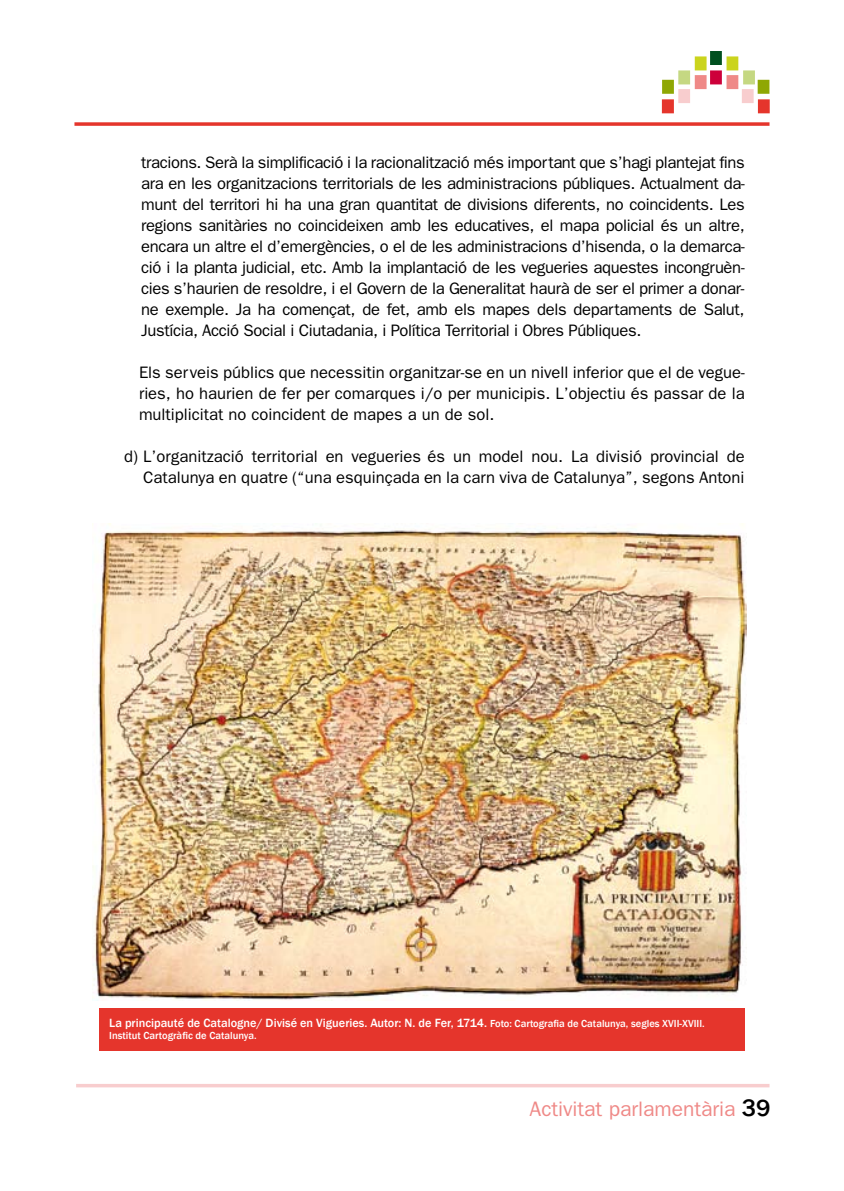
<style>
.page{position:relative;width:844px;height:1191px;background:#fff}
.page>*{position:absolute;margin:0;border:0;box-sizing:border-box;transform-origin:0 0}
.t1{font:21px "Franklin Gothic";color:#ef8987}
.t2{font:16.62px/21px "Franklin Gothic";color:#000;text-align:justify}
.t3{font:500 12.25px "Franklin Gothic";color:#fff}
.t4{font:500 10.5px "Franklin Gothic";color:#fff}
.s1{font-size:10.5px}
.s2{font-weight:500;font-size:24.5px;color:#000}
</style>
<div class="page">
<hr style="left:76px;top:1084px;width:693px;height:3px;background:#f8cdce">
<div style="left:661px;top:99px;width:12px;height:14px;border:6px solid #e5352c"></div>
<div style="left:662px;top:80px;width:11px;height:14px;border:6px solid #8fa704"></div>
<div style="left:678px;top:89px;width:12px;height:14px;border:6px solid #f8cdce"></div>
<div style="left:678px;top:70px;width:12px;height:14px;border:6px solid #c5d882"></div>
<div style="left:694px;top:75px;width:12px;height:14px;border:6px solid #ef8987"></div>
<div style="left:694px;top:56px;width:12px;height:14px;border:6px solid #cbd41d"></div>
<div style="left:726px;top:75px;width:12px;height:14px;border:6px solid #ef8987"></div>
<div style="left:726px;top:56px;width:12px;height:14px;border:6px solid #cbd41d"></div>
<div style="left:743px;top:70px;width:11px;height:14px;border:6px solid #c5d882"></div>
<div style="left:757px;top:80px;width:12px;height:14px;border:6px solid #8fa704"></div>
<div style="left:709px;top:70px;width:12px;height:14px;border:6px solid #cd003a"></div>
<div style="left:709px;top:51px;width:12px;height:14px;border:6px solid #00501f"></div>
<div style="left:757px;top:99px;width:12px;height:14px;border:6px solid #e5352c"></div>
<div style="left:741px;top:89px;width:12px;height:14px;border:6px solid #f8cdce"></div>
<svg style="left:74px;top:122px;width:695px;height:4px;background:#e74d45"></svg>
<img style="left:93px;top:523px;width:653px;height:478px">
<div style="left:99px;top:1008px;width:645px;height:42px;background:#e5352c"></div>
<p class="t2" style="left:141px;top:151px;width:605px">tracions. Serà la simplificació i la racionalització més important que s’hagi plantejat fins ara en les organitzacions territorials de les administracions públiques. Actualment da&shy;munt del territori hi ha una gran quantitat de divisions diferents, no coincidents. Les regions sanitàries no coincideixen amb les educatives, el mapa policial és un altre, encara un altre el d’emergències, o el de les administracions d’hisenda, o la demarca&shy;ció i la planta judicial, etc. Amb la implantació de les vegueries aquestes incongruèn&shy;cies s’haurien de resoldre, i el Govern de la Generalitat haurà de ser el primer a donar&shy;ne exemple. Ja ha començat, de fet, amb els mapes dels departaments de Salut, Justícia, Acció Social i Ciutadania, i Política Territorial i Obres Públiques.</p>
<p class="t2" style="left:139px;top:361px;width:607px">Els serveis públics que necessitin organitzar-se en un nivell inferior que el de vegue&shy;ries, ho haurien de fer per comarques i/o per municipis. L’objectiu és passar de la multiplicitat no coincident de mapes a un de sol.</p>
<p class="t2" style="left:124px;top:445px;width:622px;text-align:right">d) L’organització territorial en vegueries és un model nou. La divisió provincial de<br>Catalunya en quatre (“una esquinçada en la carn viva de Catalunya”, segons Antoni</p>
<p class="t3" style="left:109px;top:1015px;width:596px">La principauté de Catalogne/ Divisé en Vigueries. Autor: N. de Fer, 1714. <span class="s1">Foto: Cartografia de Catalunya, segles XVII-XVIII.</span></p>
<p class="t4" style="left:109px;top:1029px;width:149px">Institut Cartogràfic de Catalunya.</p>
<p class="t1" style="left:529px;top:1097px;width:242px">Activitat parlamentària <span class="s2">39</span></p>
</div>
